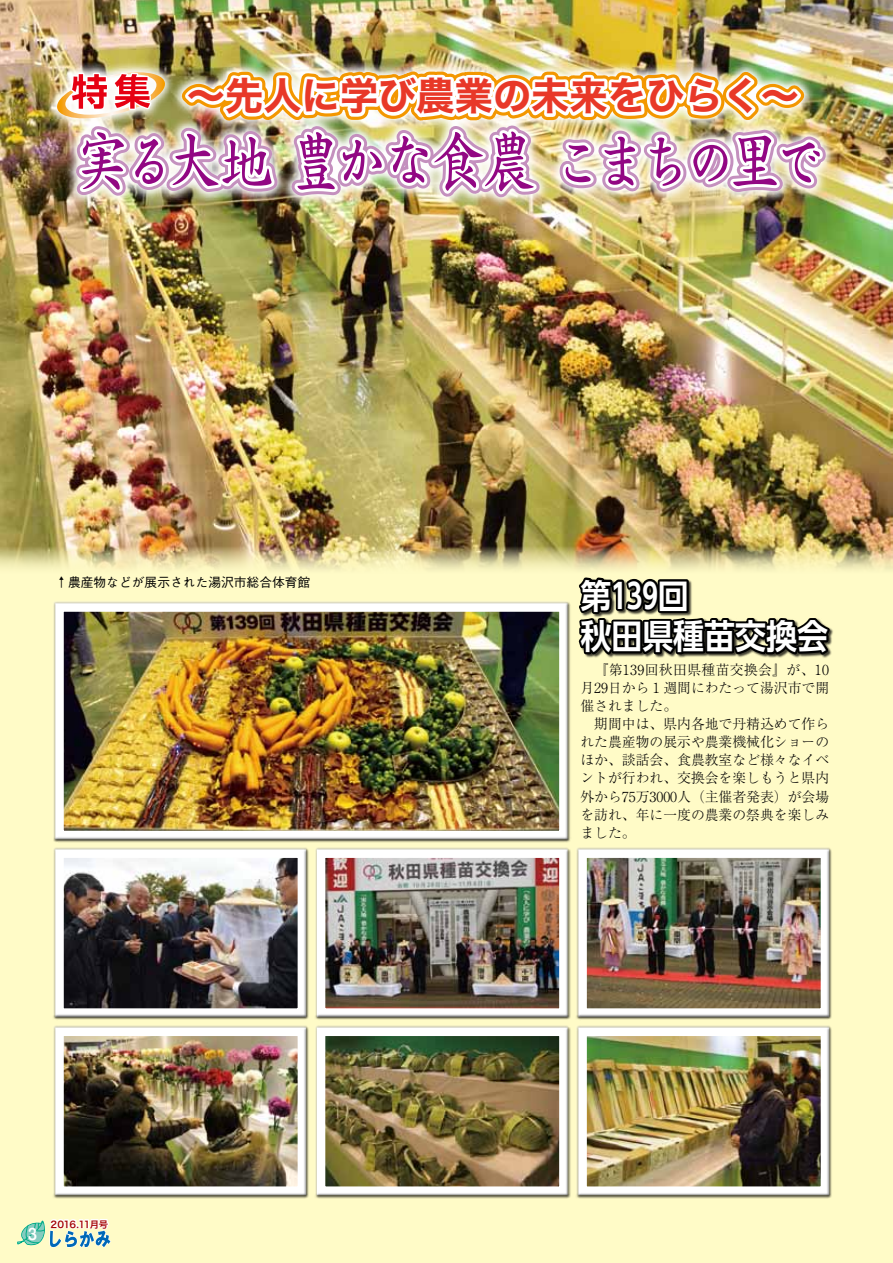
<style>
.page{position:relative;width:893px;height:1263px;background:#fffbc7}
.page>*{position:absolute;margin:0;border:0;box-sizing:border-box;transform-origin:0 0}
.t1{font:700 65.85px "RA Hana Renge Std";letter-spacing:-.185em;color:#920783;scale:.86 1}
.t2{font:38.25px "Hira Kaku Std W7";color:#e83828}
.t3{font:700 34.05px/40.3px "UD Shin Go NT Pro De";color:#fff;scale:.91 1}
.t4{font:700 14.85px "Capie N Std De";color:#fff}
.t5{font:300 13.8px/18.1px "Ryumin Pr 6 N";color:#000}
.t6{font:500 12.75px "Gothic BBB Pr 6 N";color:#000}
.t7{font:9.3px "Hira Sans Old Std W6";letter-spacing:-.055em;color:#a40000}
</style>
<div class="page">
<img style="left:0;top:0;width:893px;height:570px">
<div style="left:575px;top:1026px;width:258px;height:173px;background:#000;opacity:.75"></div>
<div style="left:314px;top:1026px;width:257px;height:173px;background:#000;opacity:.75"></div>
<div style="left:52px;top:1026px;width:258px;height:173px;background:#000;opacity:.75"></div>
<div style="left:575px;top:848px;width:258px;height:173px;background:#000;opacity:.75"></div>
<div style="left:314px;top:848px;width:257px;height:173px;background:#000;opacity:.75"></div>
<div style="left:52px;top:848px;width:258px;height:173px;background:#000;opacity:.75"></div>
<div style="left:53px;top:602px;width:519px;height:241px;background:#000;opacity:.75"></div>
<svg style="left:578px;top:577px;width:255px;height:81px"></svg>
<img style="left:45px;top:60px;width:792px;height:149px">
<img style="left:55px;top:57px;width:778px;height:147px">
<svg style="left:17px;top:1219px;width:94px;height:28px"></svg>
<h2 class="t2" style="left:187px;top:66px;width:614px">～先人に学び農業の未来をひらく～</h2>
<h1 class="t1" style="left:73px;top:129px;width:878px">実る大地豊かな食農こまちの里で</h1>
<p class="t6" style="left:55px;top:572px;width:257px">↑農産物などが展示された湯沢市総合体育館</p>
<h3 class="t3" style="left:580px;top:575px;width:274px">第１３９回<br>秋田県種苗交換会</h3>
<p class="t5" style="left:580px;top:660px;width:250px">　『第１３９回秋田県種苗交換会』が、１０月２９日から１週間にわたって湯沢市で開催されました。<br>　期間中は、県内各地で丹精込めて作られた農産物の展示や農業機械化ショーのほか、談話会、食農教室など様々なイベントが行われ、交換会を楽しもうと県内外から７５万３０００人（主催者発表）が会場を訪れ、年に一度の農業の祭典を楽しみました。</p>
<p class="t4" style="left:28px;top:1223px;width:11px">3</p>
<p class="t7" style="left:51px;top:1217px;width:59px">2016.11月号</p>
</div>
